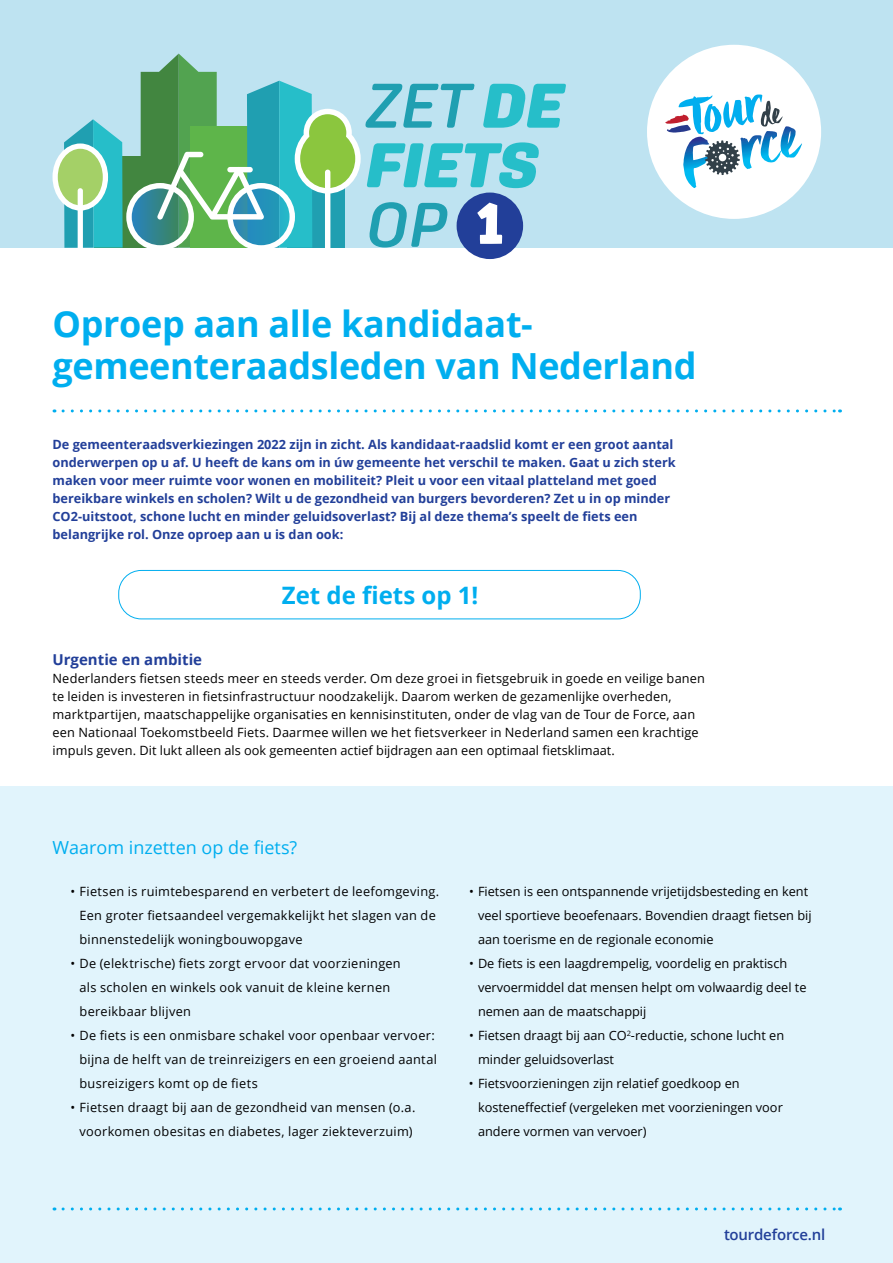
<style>
.page{position:relative;width:893px;height:1263px;background:#fff}
.page>*{position:absolute;margin:0;border:0;box-sizing:border-box;transform-origin:0 0}
.t1{font:700 36px/42px "Open Sans";letter-spacing:-.01em;color:#00aeef}
.t2{font:700 24px "Open Sans";color:#00aeef}
.t3{font:18px "Open Sans";color:#00aeef}
.t4{font:700 15px "Open Sans";color:#223f99}
.t5{font:600 15px "Open Sans";letter-spacing:-.015em;color:#223f99}
.t6{font:12.75px/24px "Open Sans";letter-spacing:.01em;color:#000001}
.t7{font:700 12.75px/18px "Open Sans";color:#223f99}
</style>
<div class="page">
<div style="left:0;top:786px;width:893px;height:477px;background:#e1f4fc"></div>
<div style="left:0;top:0;width:893px;height:248px;background:#bee3f1"></div>
<svg style="left:63px;top:1207px;width:777px;height:3px"></svg>
<svg style="left:63px;top:409px;width:777px;height:3px"></svg>
<div style="left:118px;top:570px;width:523px;height:49px;border:1px solid #00aeef;border-radius:22px"></div>
<div style="left:647px;top:45px;width:174px;height:174px;background:#fff;border-radius:50%"></div>
<img style="left:683px;top:137px;width:24px;height:51px">
<img style="left:740px;top:135px;width:19px;height:34px">
<img style="left:759px;top:134px;width:21px;height:29px">
<img style="left:780px;top:126px;width:22px;height:32px">
<svg style="left:705px;top:140px;width:35px;height:35px"></svg>
<svg style="left:665px;top:95px;width:118px;height:39px"></svg>
<div style="left:457px;top:193px;width:66px;height:66px;background:#223f99;border-radius:50%"></div>
<svg style="left:53px;top:54px;width:513px;height:197px"></svg>
<h1 class="t1" style="left:52px;top:302px;width:646px">Oproep aan alle kandidaat&shy;gemeenteraadsleden van Nederland</h1>
<p class="t7" style="left:52px;top:435px;width:625px">De gemeenteraadsverkiezingen 2022 zijn in zicht. Als kandidaat-raadslid komt er een groot aantal onderwerpen op u af. U heeft de kans om in úw gemeente het verschil te maken. Gaat u zich sterk maken voor meer ruimte voor wonen en mobiliteit? Pleit u voor een vitaal platteland met goed bereikbare winkels en scholen? Wilt u de gezondheid van burgers bevorderen? Zet u in op minder CO2-uitstoot, schone lucht en minder geluidsoverlast? Bij al deze thema’s speelt de fiets een belangrijke rol. Onze oproep aan u is dan ook:</p>
<h2 class="t2" style="left:282px;top:578px;width:198px">Zet de fiets op 1!</h2>
<p class="t4" style="left:52px;top:649px;width:151px">Urgentie en ambitie</p>
<p class="t6" style="left:52px;top:669px;width:654px;line-height:18px">Nederlanders fietsen steeds meer en steeds verder. Om deze groei in fietsgebruik in goede en veilige banen te leiden is investeren in fietsinfrastructuur noodzakelijk. Daarom werken de gezamenlijke overheden, marktpartijen, maatschappelijke organisaties en kennisinstituten, onder de vlag van de Tour de Force, aan een Nationaal Toekomstbeeld Fiets. Daarmee willen we het fietsverkeer in Nederland samen een krachtige impuls geven. Dit lukt alleen als ook gemeenten actief bijdragen aan een optimaal fietsklimaat.</p>
<h3 class="t3" style="left:52px;top:835px;width:246px">Waarom inzetten op de fiets?</h3>
<p class="t6" style="left:80px;top:879px;width:361px;text-indent:-9px">• Fietsen is ruimtebesparend en verbetert de leefomgeving.<br>Een groter fietsaandeel vergemakkelijkt het slagen van de binnenstedelijk woningbouwopgave</p>
<p class="t6" style="left:80px;top:951px;width:323px;text-indent:-9px">• De (elektrische) fiets zorgt ervoor dat voorzieningen als scholen en winkels ook vanuit de kleine kernen bereikbaar blijven</p>
<p class="t6" style="left:80px;top:1023px;width:359px;text-indent:-9px">• De fiets is een onmisbare schakel voor openbaar vervoer: bijna de helft van de treinreizigers en een groeiend aantal busreizigers komt op de fiets</p>
<p class="t6" style="left:70px;top:1095px;width:346px;text-align:center">• Fietsen draagt bij aan de gezondheid van mensen (o.a. voorkomen obesitas en diabetes, lager ziekteverzuim)</p>
<p class="t6" style="left:478px;top:879px;width:335px;text-indent:-9px">• Fietsen is een ontspannende vrijetijdsbesteding en kent veel sportieve beoefenaars. Bovendien draagt fietsen bij aan toerisme en de regionale economie</p>
<p class="t6" style="left:478px;top:951px;width:330px;text-indent:-9px">• De fiets is een laagdrempelig, voordelig en praktisch vervoermiddel dat mensen helpt om volwaardig deel te nemen aan de maatschappij</p>
<p class="t6" style="left:478px;top:1023px;width:308px;text-indent:-9px">• Fietsen draagt bij aan CO<sup>2</sup>-reductie, schone lucht en minder geluidsoverlast</p>
<p class="t6" style="left:478px;top:1071px;width:306px;text-indent:-9px">• Fietsvoorzieningen zijn relatief goedkoop en kosteneffectief (vergeleken met voorzieningen voor andere vormen van vervoer)</p>
<p class="t5" style="left:724px;top:1224px;width:103px">tourdeforce.nl</p>
</div>
